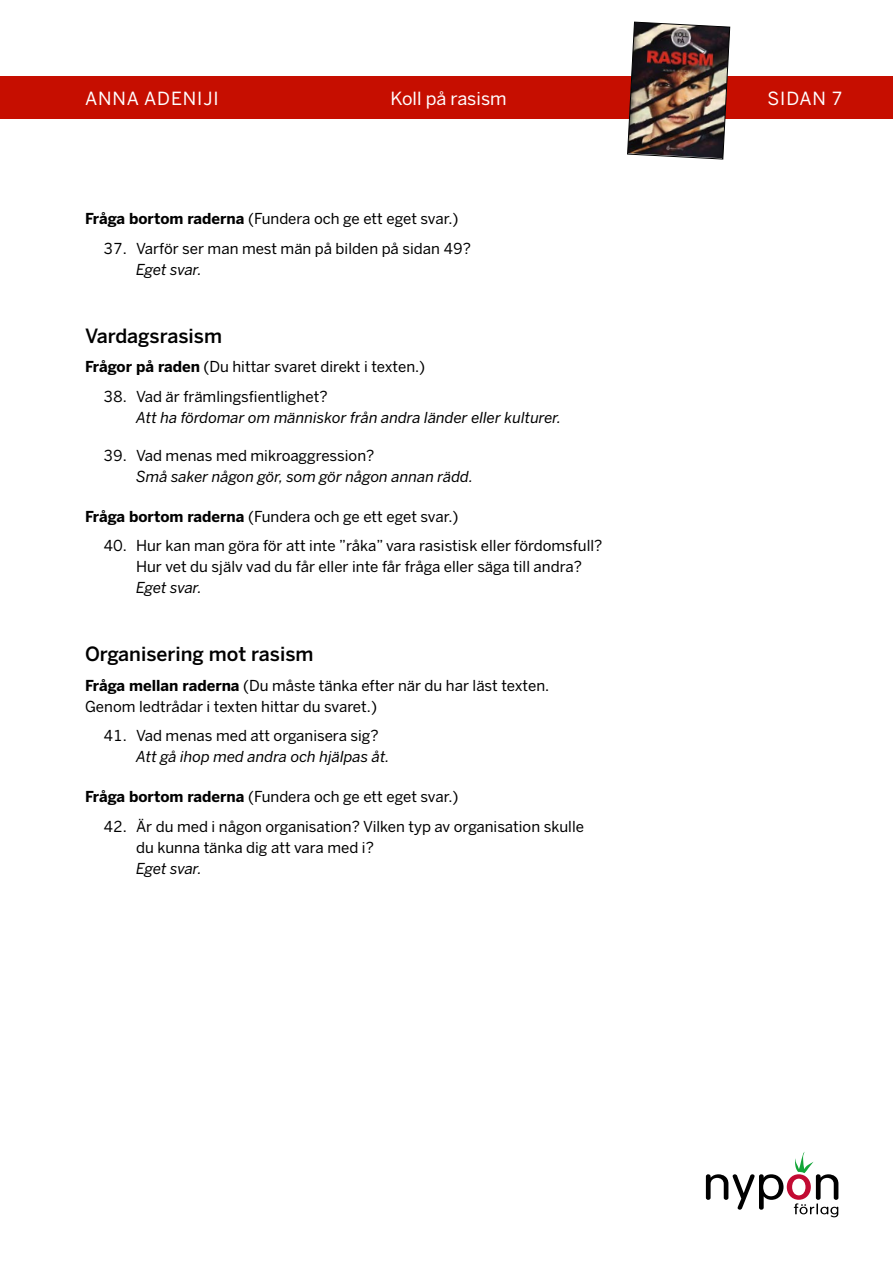
<style>
.page{position:relative;width:893px;height:1263px;background:#fff}
.page>*{position:absolute;margin:0;border:0;box-sizing:border-box;transform-origin:0 0}
.t1{font:500 19.5px "Benton Sans";color:#000}
.t2{font:18px "Benton Sans";letter-spacing:.05em;color:#fff}
.t3{font:18px "Benton Sans";color:#fff}
.t4{font:15px/21px "Benton Sans";color:#000}
.t5{font:italic 15px "Benton Sans";color:#000}
.s1{font-weight:700}
</style>
<div class="page">
<svg style="left:706px;top:1152px;width:132px;height:65px"></svg>
<div style="left:0;top:77px;width:893px;height:42px;background:#c60e00"></div>
<img style="left:627px;top:21px;width:103px;height:139px">
<p class="t2" style="left:85px;top:87px;width:135px">ANNA ADENIJI</p>
<p class="t3" style="left:390px;top:87px;width:118px">Koll på rasism</p>
<p class="t2" style="left:768px;top:87px;width:76px">SIDAN 7</p>
<p class="t4" style="left:85px;top:209px;width:375px"><span class="s1">Fråga bortom raderna</span> (Fundera och ge ett eget svar.)</p>
<p class="t4" style="left:103px;top:238px;width:369px">37. Varför ser man mest män på bilden på sidan 49?</p>
<p class="t5" style="left:136px;top:260px;width:67px">Eget svar.</p>
<h1 class="t1" style="left:85px;top:324px;width:139px">Vardagsrasism</h1>
<p class="t4" style="left:85px;top:356px;width:342px"><span class="s1">Frågor på raden</span> (Du hittar svaret direkt i texten.)</p>
<p class="t4" style="left:103px;top:386px;width:226px">38. Vad är främlingsfientlighet?</p>
<p class="t5" style="left:136px;top:408px;width:427px">Att ha fördomar om människor från andra länder eller kulturer.</p>
<p class="t4" style="left:103px;top:445px;width:272px">39. Vad menas med mikroaggression?</p>
<p class="t5" style="left:136px;top:467px;width:339px">Små saker någon gör, som gör någon annan rädd.</p>
<p class="t4" style="left:85px;top:506px;width:375px"><span class="s1">Fråga bortom raderna</span> (Fundera och ge ett eget svar.)</p>
<p class="t4" style="left:136px;top:535px;width:468px;text-indent:-33px">40. Hur kan man göra för att inte ”råka” vara rasistisk eller fördomsfull?<br>Hur vet du själv vad du får eller inte får fråga eller säga till andra?</p>
<p class="t5" style="left:136px;top:579px;width:67px">Eget svar.</p>
<h1 class="t1" style="left:85px;top:642px;width:230px">Organisering mot rasism</h1>
<p class="t4" style="left:85px;top:675px;width:466px"><span class="s1">Fråga mellan raderna</span> (Du måste tänka efter när du har läst texten.<br>Genom ledtrådar i texten hittar du svaret.)</p>
<p class="t4" style="left:103px;top:725px;width:277px">41. Vad menas med att organisera sig?</p>
<p class="t5" style="left:136px;top:747px;width:255px">Att gå ihop med andra och hjälpas åt.</p>
<p class="t4" style="left:85px;top:786px;width:375px"><span class="s1">Fråga bortom raderna</span> (Fundera och ge ett eget svar.)</p>
<p class="t4" style="left:136px;top:816px;width:449px;text-indent:-33px">42. Är du med i någon organisation? Vilken typ av organisation skulle du kunna tänka dig att vara med i?</p>
<p class="t5" style="left:136px;top:859px;width:67px">Eget svar.</p>
</div>
